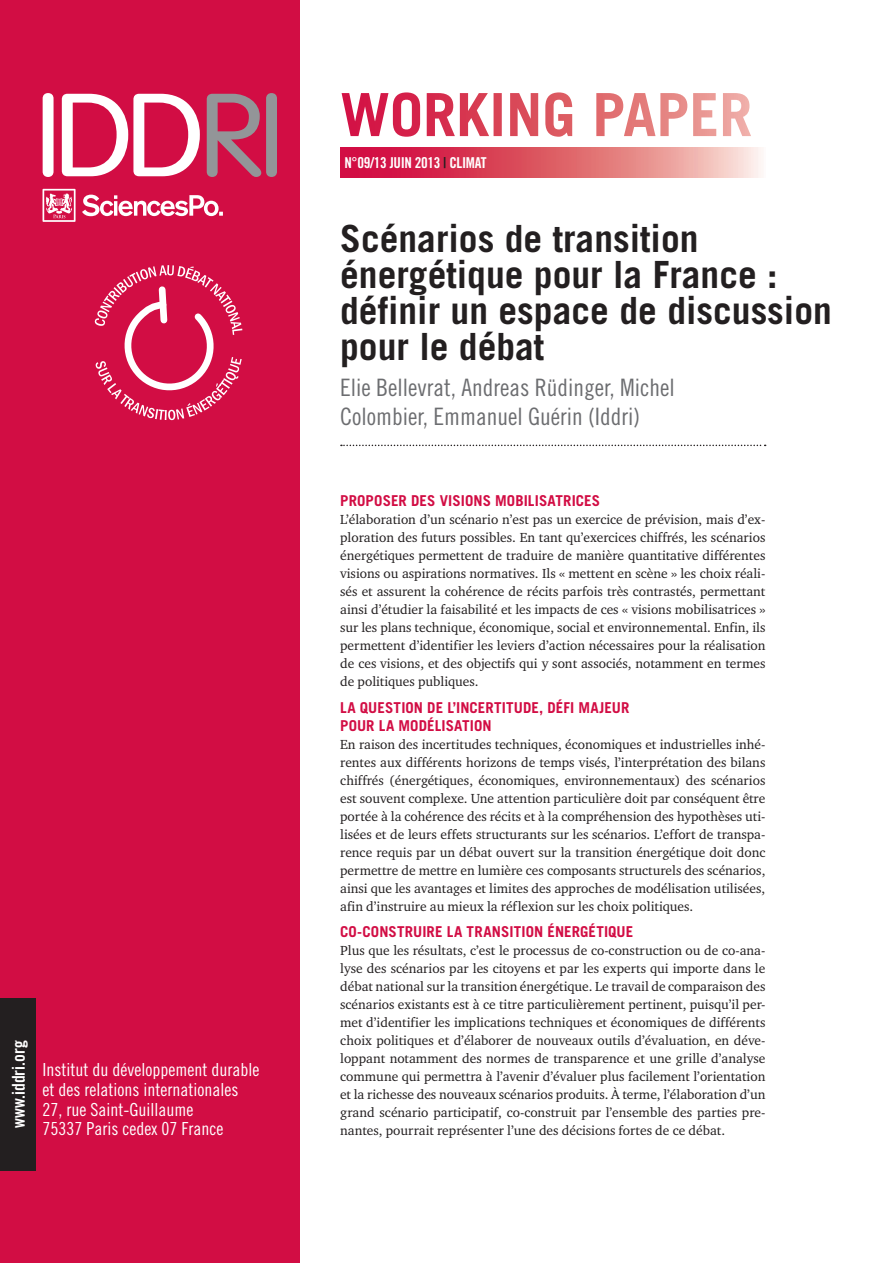
<style>
.page{position:relative;width:893px;height:1263px;background:#fff}
.page>*{position:absolute;margin:0;border:0;box-sizing:border-box;transform-origin:0 0}
.t1{font:700 37.5px/36px "Trade Gothic";color:#231f20}
.t2{font:24px/28.8px "Trade Gothic Cond Eighteen";color:#6c6d70}
.t3{font:18px/19.6px "Trade Gothic Cond Eighteen";color:#fff}
.t4{font:17.7px "Trade Gothic Bold Cond Twenty";color:#fff}
.t5{font:700 15px/18px "Trade Gothic";letter-spacing:.005em;color:#d20d44}
.t6{font:15px "Trade Gothic Bold Cond Twenty";letter-spacing:-.02em;color:#fff}
.t7{font:13.5px/18px "Charter ITC";color:#231f20;text-align:justify}
.s1{color:#231f20}
</style>
<div class="page">
<div style="left:0;top:0;width:299px;height:1263px;background:#d20d44"></div>
<svg style="left:43px;top:189px;width:180px;height:33px"></svg>
<div style="left:43px;top:93px;width:11px;height:84px;background:#fff;border-radius:5px"></div>
<svg style="left:62px;top:94px;width:138px;height:82px"></svg>
<svg style="left:207px;top:94px;width:54px;height:83px"></svg>
<div style="left:266px;top:93px;width:11px;height:84px;background:#939598;border-radius:5px"></div>
<svg style="left:341px;top:445px;width:425px;height:1px"></svg>
<svg style="left:342px;top:92px;width:409px;height:45px"></svg>
<svg style="left:340px;top:147px;width:421px;height:30px;background:#e06575"></svg>
<div style="left:0;top:998px;width:36px;height:172px;background:#231f20"></div>
<svg style="left:94px;top:265px;width:148px;height:155px"></svg>
<h3 class="t4" style="left:12px;top:1128px;width:89px;rotate:-90deg">www.iddri.org</h3>
<h3 class="t3" style="left:43px;top:1062px;width:218px">Institut du développement durable et des relations internationales<br>27, rue Saint-Guillaume<br>75337 Paris cedex 07 France</h3>
<p class="t6" style="left:344px;top:157px;width:144px">N°09/13 JUIN 2013 <span class="s1">|</span> CLIMAT</p>
<h1 class="t1" style="left:340px;top:224px;width:493px">Scénarios de transition énergétique pour la France : définir un espace de discussion pour le débat</h1>
<h2 class="t2" style="left:340px;top:375px;width:336px">Elie Bellevrat, Andreas Rüdinger, Michel<br>Colombier, Emmanuel Guérin (Iddri)</h2>
<p class="t5" style="left:340px;top:493px;width:262px">PROPOSER DES VISIONS MOBILISATRICES</p>
<p class="t7" style="left:340px;top:512px;width:427px">L’élaboration d’un scénario n’est pas un exercice de prévision, mais d’ex&shy;ploration des futurs possibles. En tant qu’exercices chiffrés, les scénarios énergétiques permettent de traduire de manière quantitative différentes visions ou aspirations normatives. Ils « mettent en scène » les choix réali&shy;sés et assurent la cohérence de récits parfois très contrastés, permettant ainsi d’étudier la faisabilité et les impacts de ces « visions mobilisatrices » sur les plans technique, économique, social et environnemental. Enfin, ils permettent d’identifier les leviers d’action nécessaires pour la réalisation de ces visions, et des objectifs qui y sont associés, notamment en termes de politiques publiques.</p>
<p class="t5" style="left:340px;top:700px;width:291px">LA QUESTION DE L’INCERTITUDE, DÉFI MAJEUR<br>POUR LA MODÉLISATION</p>
<p class="t7" style="left:340px;top:736px;width:427px">En raison des incertitudes techniques, économiques et industrielles inhé&shy;rentes aux différents horizons de temps visés, l’interprétation des bilans chiffrés (énergétiques, économiques, environnementaux) des scénarios est souvent complexe. Une attention particulière doit par conséquent être portée à la cohérence des récits et à la compréhension des hypothèses uti&shy;lisées et de leurs effets structurants sur les scénarios. L’effort de transpa&shy;rence requis par un débat ouvert sur la transition énergétique doit donc permettre de mettre en lumière ces composants structurels des scénarios, ainsi que les avantages et limites des approches de modélisation utilisées, afin d’instruire au mieux la réflexion sur les choix politiques.</p>
<p class="t5" style="left:340px;top:924px;width:295px">CO-CONSTRUIRE LA TRANSITION ÉNERGÉTIQUE</p>
<p class="t7" style="left:340px;top:943px;width:427px">Plus que les résultats, c’est le processus de co-construction ou de co-ana&shy;lyse des scénarios par les citoyens et par les experts qui importe dans le débat national sur la transition énergétique. Le travail de comparaison des scénarios existants est à ce titre particulièrement pertinent, puisqu’il per&shy;met d’identifier les implications techniques et économiques de différents choix politiques et d’élaborer de nouveaux outils d’évaluation, en déve&shy;loppant notamment des normes de transparence et une grille d’analyse commune qui permettra à l’avenir d’évaluer plus facilement l’orientation et la richesse des nouveaux scénarios produits. À terme, l’élaboration d’un grand scénario participatif, co-construit par l’ensemble des parties pre&shy;nantes, pourrait représenter l’une des décisions fortes de ce débat.</p>
</div>
